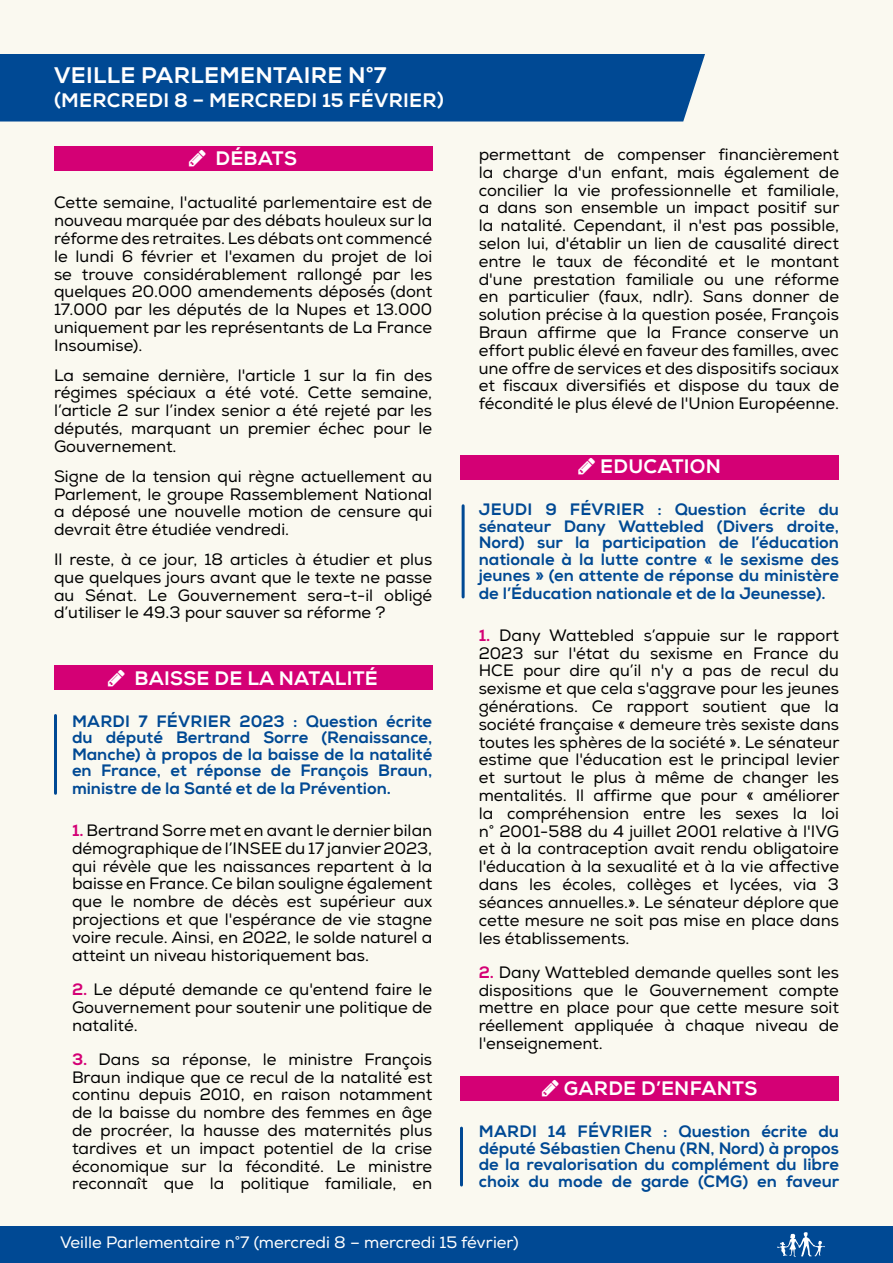
<style>
.page{position:relative;width:893px;height:1263px;background:#faf9f0}
.page>*{position:absolute;margin:0;border:0;box-sizing:border-box;transform-origin:0 0}
.t1{font:800 22.5px "Nexa";letter-spacing:.015em;color:#fff}
.t2{font:800 19.5px "Nexa";letter-spacing:.015em;color:#fff}
.t3{font:16.5px/17.9px "Nexa";color:#000;text-align:justify}
.t4{font:800 16.5px/16.8px "Nexa";color:#004994;text-align:justify}
.t5{font:16.5px "Nexa";color:#fff}
.s1{font-weight:800;color:#d40075}
</style>
<div class="page">
<div style="left:0;top:1225px;width:893px;height:38px;background:#004994"></div>
<svg style="left:777px;top:1232px;width:48px;height:25px"></svg>
<div style="left:54px;top:665px;width:378px;height:25px;background:#d40075"></div>
<div style="left:461px;top:1076px;width:378px;height:25px;background:#d40075"></div>
<div style="left:461px;top:455px;width:378px;height:25px;background:#d40075"></div>
<div style="left:54px;top:146px;width:378px;height:25px;background:#d40075"></div>
<div style="left:0;top:54px;width:705px;height:68px;background:#004994"></div>
<hr style="left:462px;top:506px;width:3px;height:91px;background:#004994">
<hr style="left:460px;top:1128px;width:3px;height:57px;background:#004994">
<hr style="left:54px;top:715px;width:3px;height:78px;background:#004994">
<h1 class="t1" style="left:54px;top:62px;width:334px">VEILLE PARLEMENTAIRE N°7</h1>
<p class="t2" style="left:54px;top:88px;width:391px">(MERCREDI 8 – MERCREDI 15 FÉVRIER)</p>
<p class="t2" style="left:215px;top:147px;width:83px">DÉBATS</p>
<p class="t3" style="left:54px;top:194px;width:380px">Cette semaine, l'actualité parlementaire est de nouveau marquée par des débats houleux sur la réforme des retraites. Les débats ont commencé le lundi 6 février et l'examen du projet de loi se trouve considérablement rallongé par les quelques 20.000 amendements déposés (dont 17.000 par les députés de la Nupes et 13.000 uniquement par les représentants de La France Insoumise).</p>
<p class="t3" style="left:54px;top:366px;width:380px">La semaine dernière, l'article 1 sur la fin des régimes spéciaux a été voté. Cette semaine, l’article 2 sur l’index senior a été rejeté par les députés, marquant un premier échec pour le Gouvernement.</p>
<p class="t3" style="left:54px;top:467px;width:380px">Signe de la tension qui règne actuellement au Parlement, le groupe Rassemblement National a déposé une nouvelle motion de censure qui devrait être étudiée vendredi.</p>
<p class="t3" style="left:54px;top:551px;width:380px">Il reste, à ce jour, 18 articles à étudier et plus que quelques jours avant que le texte ne passe au Sénat. Le Gouvernement sera-t-il obligé d’utiliser le 49.3 pour sauver sa réforme ?</p>
<p class="t2" style="left:135px;top:666px;width:245px">BAISSE DE LA NATALITÉ</p>
<p class="t4" style="left:72px;top:713px;width:362px">MARDI 7 FÉVRIER 2023 : Question écrite du député Bertrand Sorre (Renaissance, Manche) à propos de la baisse de la natalité en France, et réponse de François Braun, ministre de la Santé et de la Prévention.</p>
<p class="t3" style="left:72px;top:822px;width:362px"><span class="s1">1.</span> Bertrand Sorre met en avant le dernier bilan démographique de l’INSEE du 17 janvier 2023, qui révèle que les naissances repartent à la baisse en France. Ce bilan souligne également que le nombre de décès est supérieur aux projections et que l'espérance de vie stagne voire recule. Ainsi, en 2022, le solde naturel a atteint un niveau historiquement bas.</p>
<p class="t3" style="left:72px;top:980px;width:362px"><span class="s1">2.</span> Le député demande ce qu'entend faire le Gouvernement pour soutenir une politique de natalité.</p>
<p class="t3" style="left:72px;top:1050px;width:362px"><span class="s1">3.</span> Dans sa réponse, le ministre François Braun indique que ce recul de la natalité est continu depuis 2010, en raison notamment de la baisse du nombre des femmes en âge de procréer, la hausse des maternités plus tardives et un impact potentiel de la crise économique sur la fécondité. Le ministre reconnaît que la politique familiale, en</p>
<p class="t3" style="left:479px;top:146px;width:362px">permettant de compenser financièrement la charge d'un enfant, mais également de concilier la vie professionnelle et familiale, a dans son ensemble un impact positif sur la natalité. Cependant, il n'est pas possible, selon lui, d'établir un lien de causalité direct entre le taux de fécondité et le montant d'une prestation familiale ou une réforme en particulier (faux, ndlr). Sans donner de solution précise à la question posée, François Braun affirme que la France conserve un effort public élevé en faveur des familles, avec une offre de services et des dispositifs sociaux et fiscaux diversifiés et dispose du taux de fécondité le plus élevé de l'Union Européenne.</p>
<p class="t2" style="left:600px;top:454px;width:122px">EDUCATION</p>
<p class="t4" style="left:479px;top:501px;width:362px">JEUDI 9 FÉVRIER : Question écrite du sénateur Dany Wattebled (Divers droite, Nord) sur la participation de l’éducation nationale à la lutte contre « le sexisme des jeunes » (en attente de réponse du ministère de l’Éducation nationale et de la Jeunesse).</p>
<p class="t3" style="left:479px;top:626px;width:362px"><span class="s1">1.</span> Dany Wattebled s’appuie sur le rapport 2023 sur l'état du sexisme en France du HCE pour dire qu’il n'y a pas de recul du sexisme et que cela s'aggrave pour les jeunes générations. Ce rapport soutient que la société française « demeure très sexiste dans toutes les sphères de la société ». Le sénateur estime que l'éducation est le principal levier et surtout le plus à même de changer les mentalités. Il affirme que pour « améliorer la compréhension entre les sexes la loi n° 2001-588 du 4 juillet 2001 relative à l'IVG et à la contraception avait rendu obligatoire l'éducation à la sexualité et à la vie affective dans les écoles, collèges et lycées, via 3 séances annuelles.». Le sénateur déplore que cette mesure ne soit pas mise en place dans les établissements.</p>
<p class="t3" style="left:479px;top:963px;width:362px"><span class="s1">2.</span> Dany Wattebled demande quelles sont les dispositions que le Gouvernement compte mettre en place pour que cette mesure soit réellement appliquée à chaque niveau de l'enseignement.</p>
<p class="t2" style="left:564px;top:1077px;width:195px">GARDE D’ENFANTS</p>
<p class="t4" style="left:479px;top:1124px;width:362px">MARDI 14 FÉVRIER : Question écrite du député Sébastien Chenu (RN, Nord) à propos de la revalorisation du complément du libre choix du mode de garde (CMG) en faveur</p>
<p class="t5" style="left:60px;top:1233px;width:460px">Veille Parlementaire n°7 (mercredi 8 – mercredi 15 février)</p>
</div>
